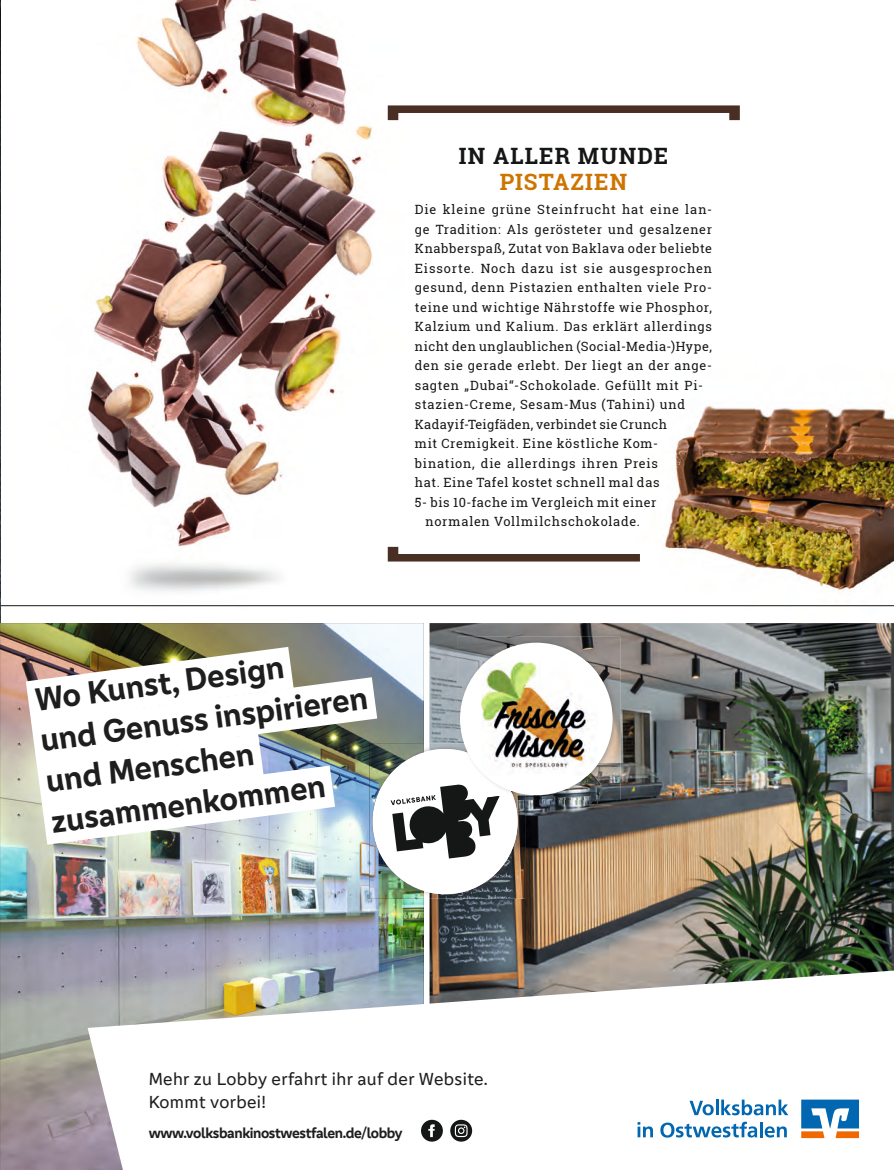
<style>
.page{position:relative;width:894px;height:1170px;background:#fff}
.page>*{position:absolute;margin:0;border:0;box-sizing:border-box;transform-origin:0 0}
.t1{font:700 33.3px/41px "Genos GFG";color:#1e1e1e}
.t2{font:700 22.5px "Roboto Slab";letter-spacing:.055em;color:#151616}
.t3{font:700 22.5px "Roboto Slab";letter-spacing:.05em;color:#ce7400}
.t4{font:18px/22.5px "Genos GFG";letter-spacing:.02em;color:#1e1e1e}
.t5{font:700 15px "Genos GFG";letter-spacing:-.025em;color:#1e1e1e}
.t6{font:12.75px "Roboto Slab";letter-spacing:.055em;color:#151616}
.t7{font:12.75px "Roboto Slab";letter-spacing:.075em;color:#151616}
.t8{font:12.75px "Roboto Slab";letter-spacing:.025em;color:#151616}
</style>
<div class="page">
<img style="left:571px;top:405px;width:322px;height:202px">
<img style="left:0;top:1px;width:1px;height:622px">
<img style="left:36px;top:0;width:411px;height:607px">
<hr style="left:0;top:605px;width:893px;height:1px;background:#151616">
<svg style="left:388px;top:105px;width:351px;height:15px"></svg>
<svg style="left:388px;top:547px;width:252px;height:14px"></svg>
<img style="left:429px;top:623px;width:464px;height:346px">
<img style="left:0;top:623px;width:424px;height:546px">
<svg style="left:88px;top:969px;width:805px;height:200px"></svg>
<svg style="left:0;top:623px;width:337px;height:28px;background:#75734f"></svg>
<svg style="left:0;top:651px;width:421px;height:92px"></svg>
<svg style="left:0;top:707px;width:307px;height:32px"></svg>
<img style="left:0;top:739px;width:379px;height:131px">
<svg style="left:421px;top:1119px;width:22px;height:22px"></svg>
<svg style="left:450px;top:1119px;width:22px;height:22px"></svg>
<img style="left:369px;top:743px;width:156px;height:155px">
<div style="left:372px;top:749px;width:145px;height:145px;background:#fff;border-radius:50%"></div>
<svg style="left:390px;top:784px;width:108px;height:74px"></svg>
<img style="left:457px;top:636px;width:163px;height:164px">
<img style="left:457px;top:743px;width:68px;height:57px">
<img style="left:457px;top:750px;width:57px;height:50px">
<img style="left:457px;top:784px;width:42px;height:16px">
<div style="left:460px;top:642px;width:152px;height:153px;background:#fff;border-radius:50%"></div>
<img style="left:481px;top:662px;width:116px;height:113px">
<svg style="left:801px;top:1099px;width:58px;height:38px"></svg>
<svg style="left:689px;top:1100px;width:24px;height:15px"></svg>
<hr style="left:715px;top:1099px;width:3px;height:16px;background:#0067b0">
<svg style="left:721px;top:1099px;width:67px;height:16px"></svg>
<svg style="left:637px;top:1121px;width:16px;height:16px"></svg>
<svg style="left:660px;top:1121px;width:97px;height:16px"></svg>
<hr style="left:759px;top:1121px;width:3px;height:16px;background:#0067b0">
<svg style="left:764px;top:1126px;width:22px;height:11px"></svg>
<h2 class="t2" style="left:459px;top:140px;width:211px">IN ALLER MUNDE</h2>
<h2 class="t3" style="left:499px;top:167px;width:129px">PISTAZIEN</h2>
<p class="t6" style="left:415px;top:201px;width:299px">Die kleine grüne Steinfrucht hat eine lan-</p>
<p class="t6" style="left:415px;top:220px;width:299px">ge Tradition: Als gerösteter und gesalzener</p>
<p class="t6" style="left:415px;top:240px;width:299px">Knabberspaß, Zutat von Baklava oder beliebte</p>
<p class="t7" style="left:415px;top:259px;width:299px">Eissorte. Noch dazu ist sie ausgesprochen</p>
<p class="t6" style="left:415px;top:279px;width:298px">gesund, denn Pistazien enthalten viele Pro-</p>
<p class="t6" style="left:415px;top:298px;width:298px">teine und wichtige Nährstoffe wie Phosphor,</p>
<p class="t6" style="left:415px;top:318px;width:299px">Kalzium und Kalium. Das erklärt allerdings</p>
<p class="t6" style="left:415px;top:337px;width:298px">nicht den unglaublichen (Social-Media-)Hype,</p>
<p class="t6" style="left:415px;top:357px;width:299px">den sie gerade erlebt. Der liegt an der ange-</p>
<p class="t6" style="left:415px;top:376px;width:290px">sagten „Dubai“-Schokolade. Gefüllt mit Pi-</p>
<p class="t6" style="left:415px;top:396px;width:272px">stazien-Creme, Sesam-Mus (Tahini) und</p>
<p class="t8" style="left:415px;top:415px;width:254px">Kadayif-Teigfäden, verbindet sie Crunch</p>
<p class="t6" style="left:415px;top:435px;width:245px">mit Cremigkeit. Eine köstliche Kom-</p>
<p class="t6" style="left:415px;top:454px;width:245px">bination, die allerdings ihren Preis</p>
<p class="t6" style="left:415px;top:474px;width:246px">hat. Eine Tafel kostet schnell mal das</p>
<p class="t6" style="left:415px;top:493px;width:243px">5- bis 10-fache im Vergleich mit einer</p>
<p class="t6" style="left:425px;top:513px;width:216px">normalen Vollmilchschokolade.</p>
<h1 class="t1" style="left:33px;top:678px;width:331px;rotate:-7deg">Wo Kunst, Design<br>und Genuss inspirieren und Menschen zusammenkommen</h1>
<h3 class="t4" style="left:149px;top:1067px;width:341px">Mehr zu Lobby erfahrt ihr auf der Website.<br>Kommt vorbei!</h3>
<p class="t5" style="left:149px;top:1123px;width:255px">www.volksbankinostwestfalen.de/lobby</p>
</div>
